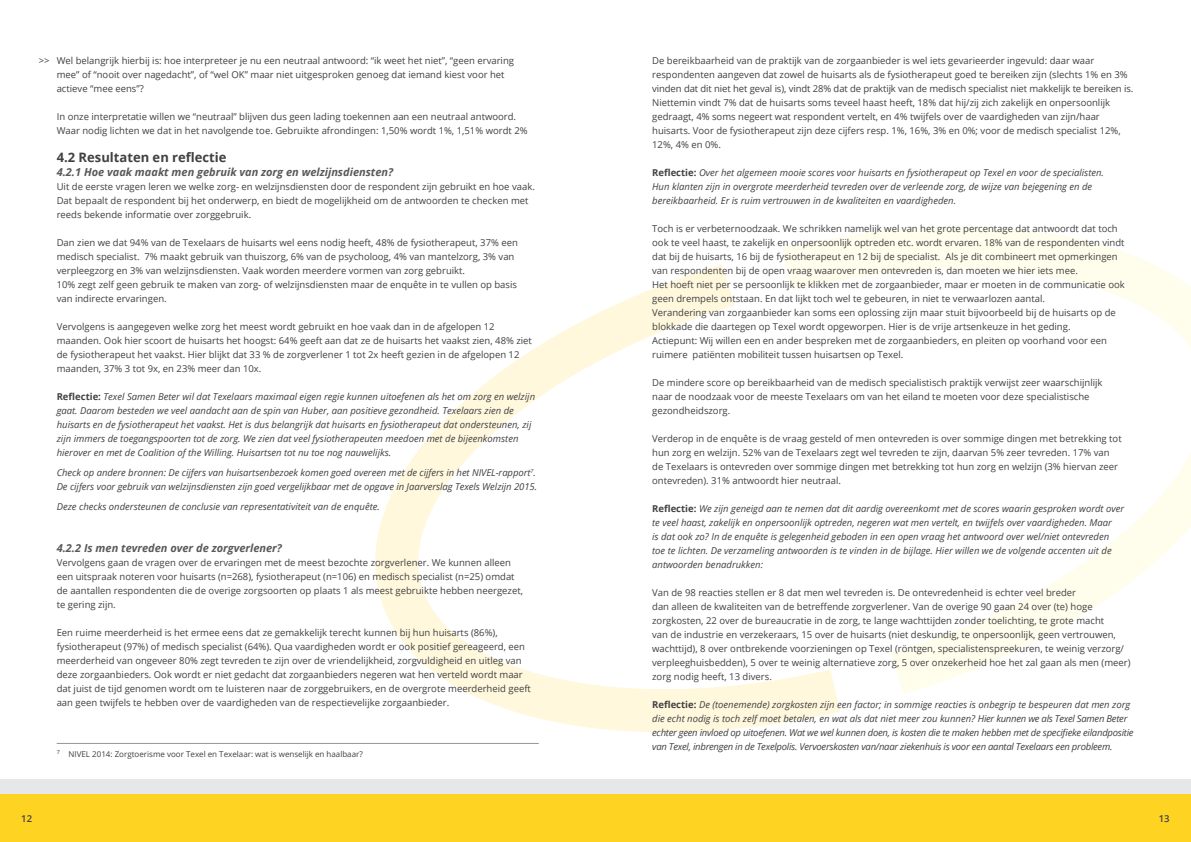
<style>
.page{position:relative;width:1191px;height:842px;background:#fff}
.page>*{position:absolute;margin:0;border:0;box-sizing:border-box;transform-origin:0 0}
.t1{font:700 13px "Open Sans";color:#414042}
.t2{font:italic 700 11px "Open Sans";color:#58595b}
.t3{font:9.5px/14px "Open Sans";color:#414042}
.t4{font:italic 9.5px/14px "Open Sans";color:#414042}
.t5{font:italic 9.5px/14px "Open Sans";letter-spacing:-.025em;color:#414042}
.t6{font:600 9.5px "Open Sans";color:#414042}
.t7{font:8px "Open Sans";color:#414042}
.s1{font-weight:700;font-style:normal}
</style>
<div class="page">
<svg style="left:782px;top:227px;width:409px;height:467px"></svg>
<svg style="left:375px;top:264px;width:465px;height:468px"></svg>
<div style="left:0;top:794px;width:1191px;height:48px;background:#ffd321"></div>
<div style="left:0;top:780px;width:1191px;height:14px;background:#e6e7e8"></div>
<hr style="left:57px;top:743px;width:482px;height:1px;background:#939598">
<p class="t3" style="left:57px;top:53px;width:459px">Wel belangrijk hierbij is: hoe interpreteer je nu een neutraal antwoord: “ik weet het niet”, “geen ervaring mee” of “nooit over nagedacht”, of “wel OK” maar niet uitgesproken genoeg dat iemand kiest voor het actieve “mee eens”?</p>
<p class="t3" style="left:57px;top:109px;width:472px">In onze interpretatie willen we “neutraal” blijven dus geen lading toekennen aan een neutraal antwoord.<br>Waar nodig lichten we dat in het navolgende toe. Gebruikte afrondingen: 1,50% wordt 1%, 1,51% wordt 2%</p>
<h1 class="t1" style="left:57px;top:148px;width:171px">4.2 Resultaten en reflectie</h1>
<p class="t2" style="left:57px;top:164px;width:338px">4.2.1 Hoe vaak maakt men gebruik van zorg en welzijnsdiensten?</p>
<p class="t3" style="left:57px;top:179px;width:480px">Uit de eerste vragen leren we welke zorg- en welzijnsdiensten door de respondent zijn gebruikt en hoe vaak.<br>Dat bepaalt de respondent bij het onderwerp, en biedt de mogelijkheid om de antwoorden te checken met reeds bekende informatie over zorggebruik.</p>
<p class="t3" style="left:57px;top:235px;width:463px">Dan zien we dat 94% van de Texelaars de huisarts wel eens nodig heeft, 48% de fysiotherapeut, 37% een medisch specialist. 7% maakt gebruik van thuiszorg, 6% van de psycholoog, 4% van mantelzorg, 3% van verpleegzorg en 3% van welzijnsdiensten. Vaak worden meerdere vormen van zorg gebruikt.<br>10% zegt zelf geen gebruik te maken van zorg- of welzijnsdiensten maar de enquête in te vullen op basis van indirecte ervaringen.</p>
<p class="t3" style="left:57px;top:319px;width:477px">Vervolgens is aangegeven welke zorg het meest wordt gebruikt en hoe vaak dan in de afgelopen 12 maanden. Ook hier scoort de huisarts het hoogst: 64% geeft aan dat ze de huisarts het vaakst zien, 48% ziet de fysiotherapeut het vaakst. Hier blijkt dat 33 % de zorgverlener 1 tot 2x heeft gezien in de afgelopen 12 maanden, 37% 3 tot 9x, en 23% meer dan 10x.</p>
<p class="t4" style="left:57px;top:389px;width:480px"><span class="s1">Reflectie:</span> Texel Samen Beter wil dat Texelaars maximaal eigen regie kunnen uitoefenen als het om zorg en welzijn gaat. Daarom besteden we veel aandacht aan de spin van Huber, aan positieve gezondheid. Texelaars zien de huisarts en de fysiotherapeut het vaakst. Het is dus belangrijk dat huisarts en fysiotherapeut dat ondersteunen, zij zijn immers de toegangspoorten tot de zorg. We zien dat veel fysiotherapeuten meedoen met de bijeenkomsten hierover en met de Coalition of the Willing. Huisartsen tot nu toe nog nauwelijks.</p>
<p class="t4" style="left:57px;top:465px;width:482px">Check op andere bronnen: De cijfers van huisartsenbezoek komen goed overeen met de cijfers in het NIVEL-rapport<sup>7</sup>.<br>De cijfers voor gebruik van welzijnsdiensten zijn goed vergelijkbaar met de opgave in Jaarverslag Texels Welzijn 2015.</p>
<p class="t4" style="left:57px;top:499px;width:325px">Deze checks ondersteunen de conclusie van representativiteit van de enquête.</p>
<p class="t2" style="left:57px;top:540px;width:227px">4.2.2 Is men tevreden over de zorgverlener?</p>
<p class="t3" style="left:57px;top:555px;width:468px">Vervolgens gaan de vragen over de ervaringen met de meest bezochte zorgverlener. We kunnen alleen een uitspraak noteren voor huisarts (n=268), fysiotherapeut (n=106) en medisch specialist (n=25) omdat de aantallen respondenten die de overige zorgsoorten op plaats 1 als meest gebruikte hebben neergezet, te gering zijn.</p>
<p class="t3" style="left:57px;top:625px;width:476px">Een ruime meerderheid is het ermee eens dat ze gemakkelijk terecht kunnen bij hun huisarts (86%), fysiotherapeut (97%) of medisch specialist (64%). Qua vaardigheden wordt er ook positief gereageerd, een meerderheid van ongeveer 80% zegt tevreden te zijn over de vriendelijkheid, zorgvuldigheid en uitleg van deze zorgaanbieders. Ook wordt er niet gedacht dat zorgaanbieders negeren wat hen verteld wordt maar dat juist de tijd genomen wordt om te luisteren naar de zorggebruikers, en de overgrote meerderheid geeft aan geen twijfels te hebben over de vaardigheden van de respectievelijke zorgaanbieder.</p>
<p class="t3" style="left:39px;top:53px;width:12px">&gt;&gt;</p>
<p class="t7" style="left:57px;top:748px;width:308px"><sup>7</sup> NIVEL 2014: Zorgtoerisme voor Texel en Texelaar: wat is wenselijk en haalbaar?</p>
<p class="t3" style="left:652px;top:53px;width:482px">De bereikbaarheid van de praktijk van de zorgaanbieder is wel iets gevarieerder ingevuld: daar waar respondenten aangeven dat zowel de huisarts als de fysiotherapeut goed te bereiken zijn (slechts 1% en 3% vinden dat dit niet het geval is), vindt 28% dat de praktijk van de medisch specialist niet makkelijk te bereiken is.<br>Niettemin vindt 7% dat de huisarts soms teveel haast heeft, 18% dat hij/zij zich zakelijk en onpersoonlijk gedraagt, 4% soms negeert wat respondent vertelt, en 4% twijfels over de vaardigheden van zijn/haar huisarts. Voor de fysiotherapeut zijn deze cijfers resp. 1%, 16%, 3% en 0%; voor de medisch specialist 12%, 12%, 4% en 0%.</p>
<p class="t4" style="left:652px;top:165px;width:453px"><span class="s1">Reflectie:</span> Over het algemeen mooie scores voor huisarts en fysiotherapeut op Texel en voor de specialisten.<br>Hun klanten zijn in overgrote meerderheid tevreden over de verleende zorg, de wijze van bejegening en de bereikbaarheid. Er is ruim vertrouwen in de kwaliteiten en vaardigheden.</p>
<p class="t3" style="left:652px;top:221px;width:474px">Toch is er verbeternoodzaak. We schrikken namelijk wel van het grote percentage dat antwoordt dat toch ook te veel haast, te zakelijk en onpersoonlijk optreden etc. wordt ervaren. 18% van de respondenten vindt dat bij de huisarts, 16 bij de fysiotherapeut en 12 bij de specialist. Als je dit combineert met opmerkingen van respondenten bij de open vraag waarover men ontevreden is, dan moeten we hier iets mee.<br>Het hoeft niet per se persoonlijk te klikken met de zorgaanbieder, maar er moeten in de communicatie ook geen drempels ontstaan. En dat lijkt toch wel te gebeuren, in niet te verwaarlozen aantal.<br>Verandering van zorgaanbieder kan soms een oplossing zijn maar stuit bijvoorbeeld bij de huisarts op de blokkade die daartegen op Texel wordt opgeworpen. Hier is de vrije artsenkeuze in het geding.<br>Actiepunt: Wij willen een en ander bespreken met de zorgaanbieders, en pleiten op voorhand voor een ruimere patiënten mobiliteit tussen huisartsen op Texel.</p>
<p class="t3" style="left:652px;top:375px;width:452px">De mindere score op bereikbaarheid van de medisch specialistisch praktijk verwijst zeer waarschijnlijk naar de noodzaak voor de meeste Texelaars om van het eiland te moeten voor deze specialistische gezondheidszorg.</p>
<p class="t3" style="left:652px;top:431px;width:471px">Verderop in de enquête is de vraag gesteld of men ontevreden is over sommige dingen met betrekking tot hun zorg en welzijn. 52% van de Texelaars zegt wel tevreden te zijn, daarvan 5% zeer tevreden. 17% van de Texelaars is ontevreden over sommige dingen met betrekking tot hun zorg en welzijn (3% hiervan zeer ontevreden). 31% antwoordt hier neutraal.</p>
<p class="t4" style="left:652px;top:501px;width:473px"><span class="s1">Reflectie:</span> We zijn geneigd aan te nemen dat dit aardig overeenkomt met de scores waarin gesproken wordt over te veel haast, zakelijk en onpersoonlijk optreden, negeren wat men vertelt, en twijfels over vaardigheden. Maar<br>is dat ook zo? In de enquête is gelegenheid geboden in een open vraag het antwoord over wel/niet ontevreden toe te lichten. De verzameling antwoorden is te vinden in de bijlage. Hier willen we de volgende accenten uit de antwoorden benadrukken:</p>
<p class="t3" style="left:652px;top:585px;width:480px">Van de 98 reacties stellen er 8 dat men wel tevreden is. De ontevredenheid is echter veel breder<br>dan alleen de kwaliteiten van de betreffende zorgverlener. Van de overige 90 gaan 24 over (te) hoge zorgkosten, 22 over de bureaucratie in de zorg, te lange wachttijden zonder toelichting, te grote macht<br>van de industrie en verzekeraars, 15 over de huisarts (niet deskundig, te onpersoonlijk, geen vertrouwen, wachttijd), 8 over ontbrekende voorzieningen op Texel (röntgen, specialistenspreekuren, te weinig verzorg/ verpleeghuisbedden), 5 over te weinig alternatieve zorg, 5 over onzekerheid hoe het zal gaan als men (meer) zorg nodig heeft, 13 divers.</p>
<p class="t5" style="left:652px;top:697px;width:483px"><span class="s1">Reflectie:</span> De (toenemende) zorgkosten zijn een factor; in sommige reacties is onbegrip te bespeuren dat men zorg die echt nodig is toch zelf moet betalen, en wat als dat niet meer zou kunnen? Hier kunnen we als Texel Samen Beter echter geen invloed op uitoefenen. Wat we wel kunnen doen, is kosten die te maken hebben met de specifieke eilandpositie van Texel, inbrengen in de Texelpolis. Vervoerskosten van/naar ziekenhuis is voor een aantal Texelaars een probleem.</p>
<p class="t6" style="left:21px;top:811px;width:12px">12</p>
<p class="t6" style="left:1158px;top:811px;width:12px">13</p>
</div>
